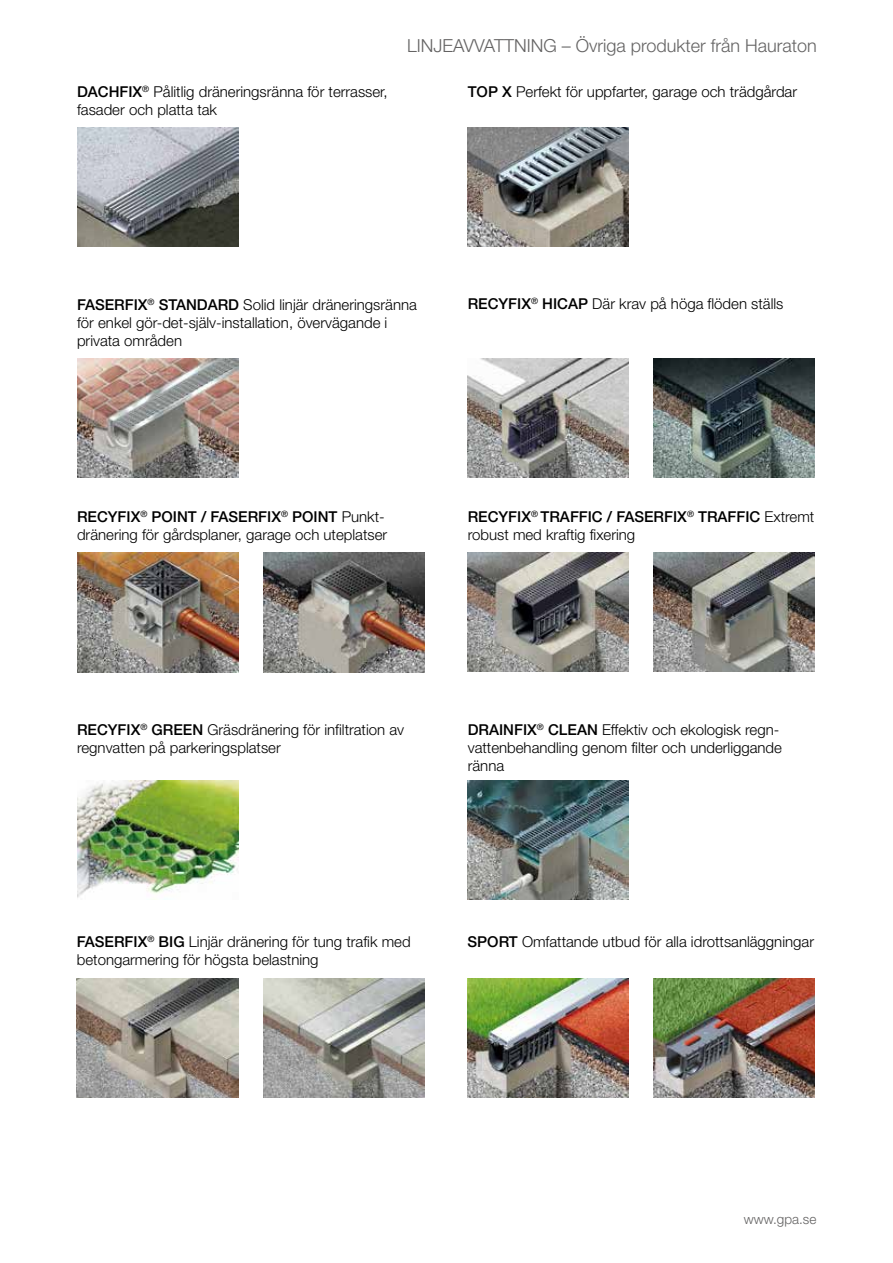
<style>
.page{position:relative;width:893px;height:1263px;background:#fff}
.page>*{position:absolute;margin:0;border:0;box-sizing:border-box;transform-origin:0 0}
.t1{font:300 18px "Helvetica Neue";color:#646363}
.t2{font:300 15px/18px "Helvetica Neue";color:#000}
.t3{font:300 13.5px "Helvetica Neue";color:#646363}
.s1{font-weight:500}
</style>
<div class="page">
<img style="left:77px;top:128px;width:161px;height:119px">
<img style="left:77px;top:358px;width:161px;height:119px">
<img style="left:263px;top:553px;width:161px;height:119px">
<img style="left:77px;top:553px;width:161px;height:119px">
<img style="left:77px;top:781px;width:161px;height:117px">
<img style="left:77px;top:978px;width:161px;height:119px">
<img style="left:263px;top:978px;width:161px;height:119px">
<img style="left:468px;top:127px;width:161px;height:120px">
<img style="left:468px;top:358px;width:161px;height:119px">
<img style="left:654px;top:358px;width:161px;height:119px">
<img style="left:654px;top:553px;width:161px;height:119px">
<img style="left:468px;top:553px;width:161px;height:119px">
<img style="left:468px;top:781px;width:161px;height:119px">
<img style="left:468px;top:978px;width:161px;height:119px">
<img style="left:654px;top:978px;width:161px;height:119px">
<p class="t2" style="left:77px;top:82px;width:312px"><span class="s1">DACHFIX</span><sup>®</sup> Pålitlig dräneringsränna för terrasser, fasader och platta tak</p>
<p class="t1" style="left:407px;top:35px;width:411px">LINJEAVVATTNING – Övriga produkter från Hauraton</p>
<p class="t2" style="left:468px;top:82px;width:331px"><span class="s1">TOP X</span> Perfekt för uppfarter, garage och trädgårdar</p>
<p class="t2" style="left:77px;top:295px;width:341px"><span class="s1">FASERFIX</span><sup>®</sup> <span class="s1">STANDARD</span> Solid linjär dräneringsränna för enkel gör-det-själv-installation, övervägande i privata områden</p>
<p class="t2" style="left:468px;top:295px;width:317px"><span class="s1">RECYFIX</span><sup>®</sup> <span class="s1">HICAP</span> Där krav på höga flöden ställs</p>
<p class="t2" style="left:77px;top:507px;width:312px"><span class="s1">RECYFIX</span><sup>®</sup> <span class="s1">POINT / FASERFIX</span><sup>®</sup> <span class="s1">POINT</span> Punkt&shy;dränering för gårdsplaner, garage och uteplatser</p>
<p class="t2" style="left:468px;top:507px;width:348px"><span class="s1">RECYFIX</span><sup>®</sup> <span class="s1">TRAFFIC / FASERFIX</span><sup>®</sup> <span class="s1">TRAFFIC</span> Extremt robust med kraftig fixering</p>
<p class="t2" style="left:77px;top:720px;width:329px"><span class="s1">RECYFIX</span><sup>®</sup> <span class="s1">GREEN</span> Gräsdränering för infiltration av regnvatten på parkeringsplatser</p>
<p class="t2" style="left:468px;top:720px;width:316px"><span class="s1">DRAINFIX</span><sup>®</sup> <span class="s1">CLEAN</span> Effektiv och ekologisk regn&shy;vattenbehandling genom filter och underliggande ränna</p>
<p class="t2" style="left:77px;top:933px;width:335px"><span class="s1">FASERFIX</span><sup>®</sup> <span class="s1">BIG</span> Linjär dränering för tung trafik med betongarmering för högsta belastning</p>
<p class="t2" style="left:468px;top:933px;width:348px"><span class="s1">SPORT</span> Omfattande utbud för alla idrottsanläggningar</p>
<p class="t3" style="left:744px;top:1211px;width:74px">www.gpa.se</p>
</div>
